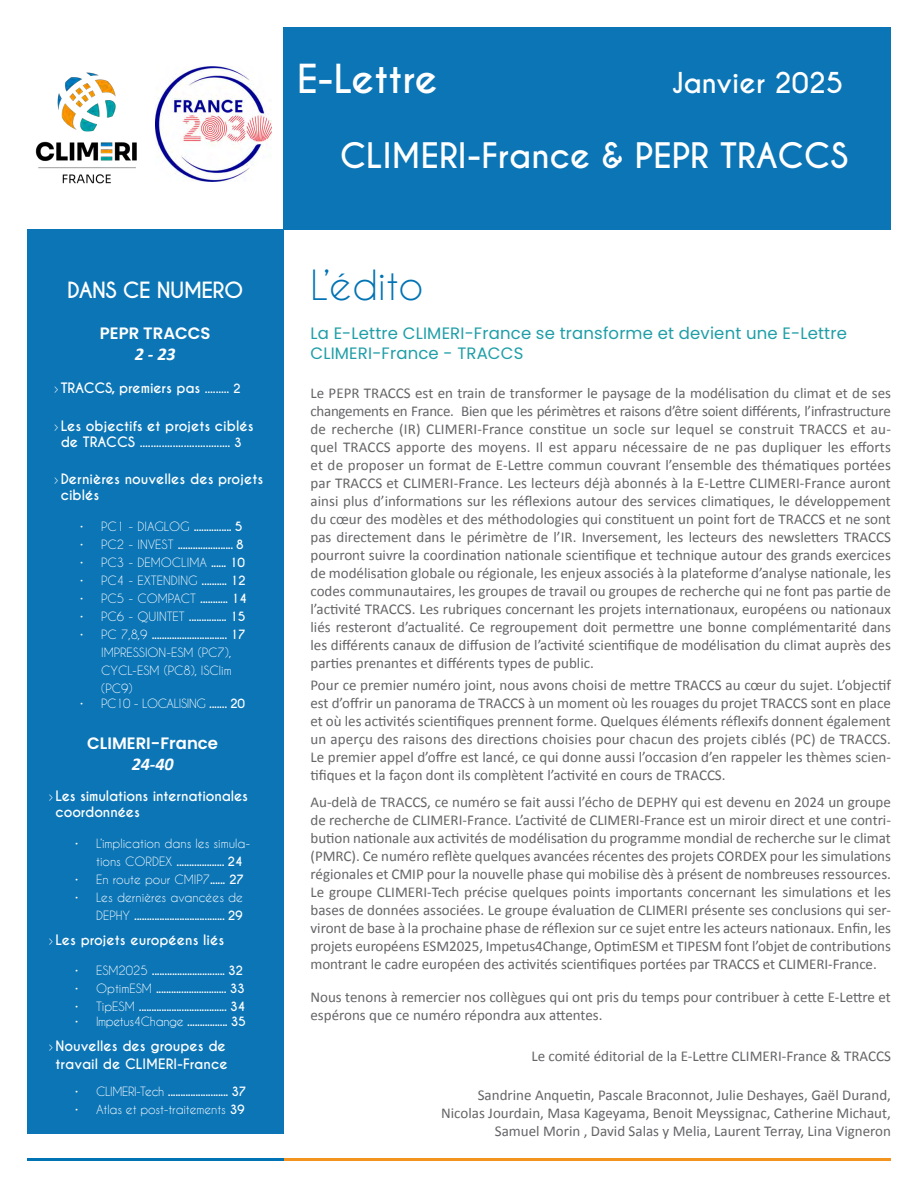
<style>
.page{position:relative;width:918px;height:1188px;background:#fff}
.page>*{position:absolute;margin:0;border:0;box-sizing:border-box;transform-origin:0 0}
.Title_Large_Bleu{font:39px "Caviar Dreams";color:#0073b4}
.Newsletter_Name{font:700 37.5px "Caviar Dreams";color:#fff}
.Newsletter_Name-2{font:700 33px "Caviar Dreams";color:#fff}
.Newsletter_Name-3{font:700 27px "Caviar Dreams";color:#fff}
.Cover_Dans_ce_numero{font:700 21px "Caviar Dreams";letter-spacing:-.03em;color:#fff}
.Cover_Article_Teaser_Num{font:italic 700 18px "Calibri";color:#fff}
.Subheading{font:16.5px/19.5px "Poppins";letter-spacing:.01em;color:#1f9ea7}
.Cover_Article_Teaser{font:600 16.5px "Poppins";color:#fff}
.Edito{font:15px/18px "Calibri";color:#656568;text-align:justify}
.t1{font:700 13.5px/16.2px "Caviar Dreams";color:#fff}
.t2{font:700 12px/18px "Caviar Dreams";letter-spacing:-.03em;color:#fff;text-align:right}
.t3{font:12px/18px "Caviar Dreams";color:#fff}
.t4{font:12px "Caviar Dreams";letter-spacing:-.03em;color:#fff}
.s1{font-weight:400;font-size:15px}
.s2{font-size:12px}
.s3{font-size:13.5px}
.s4{font-weight:400}
.s5{font-weight:700}
</style>
<div class="page">
<div style="left:284px;top:27px;width:607px;height:203px;background:#0b75b6"></div>
<hr style="left:284px;top:1158px;width:607px;height:3px;background:#f3941e">
<hr style="left:27px;top:1158px;width:257px;height:3px;background:#0073b4">
<div style="left:27px;top:230px;width:257px;height:904px;background:#0b75b6"></div>
<img style="left:35px;top:72px;width:102px;height:112px">
<img style="left:155px;top:67px;width:116px;height:115px">
<p class="Newsletter_Name" style="left:297px;top:56px;width:143px">E-Lettre</p>
<p class="Newsletter_Name-3" style="left:671px;top:67px;width:173px">Janvier 2025</p>
<p class="Newsletter_Name-2" style="left:340px;top:136px;width:510px">CLIMERI-France &amp; PEPR TRACCS</p>
<p class="Cover_Dans_ce_numero" style="left:67px;top:278px;width:178px">DANS CE NUMERO</p>
<p class="Cover_Article_Teaser" style="left:100px;top:324px;width:112px">PEPR TRACCS</p>
<p class="Cover_Article_Teaser_Num" style="left:135px;top:341px;width:43px">2 - 23</p>
<p class="t1" style="left:54px;top:380px;width:188px"><span class="s1">›</span> TRACCS, premiers pas <span class="s2">......... 2</span></p>
<p class="t1" style="left:54px;top:418px;width:201px"><span class="s1">›</span> Les objectifs et projets ciblés</p>
<p class="t2" style="left:61px;top:434px;width:182px"><span class="s3">de TRACCS</span> ................................. 3</p>
<p class="t1" style="left:61px;top:471px;width:204px;text-indent:-7px"><span class="s1">›</span> Dernières nouvelles des projets ciblés</p>
<p class="t2" style="left:80px;top:518px;width:164px"><span class="s4">• PC1 - DIAGLOG</span> ............... 5</p>
<p class="t2" style="left:80px;top:536px;width:166px"><span class="s4">• PC2 - INVEST</span> ...................... 8</p>
<p class="t3" style="left:80px;top:553px;width:167px">• PC3 - DEMOCLIMA <span class="s5">...... 10</span></p>
<p class="t3" style="left:80px;top:571px;width:168px">• PC4 - EXTENDING <span class="s5">.......... 12</span></p>
<p class="t2" style="left:80px;top:590px;width:169px"><span class="s4">• PC5 - COMPACT</span> ........... 14</p>
<p class="t2" style="left:80px;top:608px;width:167px"><span class="s4">• PC6 - QUINTET</span> ............... 15</p>
<p class="t3" style="left:101px;top:625px;width:146px;text-indent:-22px">• PC 7,8,9 <span class="s5">.............................. 17<br></span>IMPRESSION-ESM (PC7),<br>CYCL-ESM (PC8), ISClim (PC9)</p>
<p class="t4" style="left:80px;top:696px;width:167px">• PC10 - LOCALISING <span class="s5">....... 20</span></p>
<p class="Cover_Article_Teaser" style="left:87px;top:733px;width:132px">CLIMERI-France</p>
<p class="Cover_Article_Teaser_Num" style="left:132px;top:751px;width:44px">24-40</p>
<p class="t1" style="left:56px;top:788px;width:194px;text-indent:-7px"><span class="s1">›</span> Les simulations internationales coordonnées</p>
<p class="t3" style="left:96px;top:834px;width:156px;text-indent:-22px">• L’implication dans les simula&shy;tions CORDEX <span class="s5">................... 24</span></p>
<p class="t3" style="left:75px;top:870px;width:171px">• En route pour CMIP7<span class="s5">...... 27</span></p>
<p class="t2" style="left:75px;top:889px;width:170px"><span class="s4">• Les dernières avancées de<br>DEPHY</span> .................................... 29</p>
<p class="t1" style="left:49px;top:932px;width:177px"><span class="s1">›</span> Les projets européens liés</p>
<p class="t2" style="left:75px;top:962px;width:170px"><span class="s4">• ESM2025</span> ............................. 32</p>
<p class="t2" style="left:75px;top:980px;width:172px"><span class="s4">• OptimESM</span> ............................ 33</p>
<p class="t2" style="left:75px;top:998px;width:172px"><span class="s4">• TipESM</span> ................................... 34</p>
<p class="t2" style="left:75px;top:1013px;width:173px"><span class="s4">• Impetus4Change</span> ................ 35</p>
<p class="t1" style="left:49px;top:1037px;width:180px;line-height:18px;text-align:center"><span class="s1">›</span> Nouvelles des groupes de travail de CLIMERI-France</p>
<p class="t2" style="left:75px;top:1083px;width:173px"><span class="s4">• CLIMERI-Tech</span> ........................ 37</p>
<p class="t3" style="left:75px;top:1100px;width:172px">• Atlas et post-traitements <span class="s5">39</span></p>
<p class="Title_Large_Bleu" style="left:310px;top:262px;width:114px">L’édito</p>
<p class="Subheading" style="left:310px;top:324px;width:538px">La E-Lettre CLIMERI-France se transforme et devient une E-Lettre<br>CLIMERI-France - TRACCS</p>
<p class="Edito" style="left:310px;top:383px;width:582px">Le PEPR TRACCS est en train de transformer le paysage de la modélisation du climat et de ses changements en France. Bien que les périmètres et raisons d’être soient différents, l’infrastructure de recherche (IR) CLIMERI-France constitue un socle sur lequel se construit TRACCS et au&shy;quel TRACCS apporte des moyens. Il est apparu nécessaire de ne pas dupliquer les efforts et de proposer un format de E-Lettre commun couvrant l’ensemble des thématiques portées par TRACCS et CLIMERI-France. Les lecteurs déjà abonnés à la E-Lettre CLIMERI-France auront ainsi plus d’informations sur les réflexions autour des services climatiques, le développement du cœur des modèles et des méthodologies qui constituent un point fort de TRACCS et ne sont pas directement dans le périmètre de l’IR. Inversement, les lecteurs des newsletters TRACCS pourront suivre la coordination nationale scientifique et technique autour des grands exercices de modélisation globale ou régionale, les enjeux associés à la plateforme d’analyse nationale, les codes communautaires, les groupes de travail ou groupes de recherche qui ne font pas partie de l’activité TRACCS. Les rubriques concernant les projets internationaux, européens ou nationaux liés resteront d’actualité. Ce regroupement doit permettre une bonne complémentarité dans les différents canaux de diffusion de l’activité scientifique de modélisation du climat auprès des parties prenantes et différents types de public.</p>
<p class="Edito" style="left:310px;top:676px;width:582px">Pour ce premier numéro joint, nous avons choisi de mettre TRACCS au cœur du sujet. L’objectif est d’offrir un panorama de TRACCS à un moment où les rouages du projet TRACCS sont en place et où les activités scientifiques prennent forme. Quelques éléments réflexifs donnent également un aperçu des raisons des directions choisies pour chacun des projets ciblés (PC) de TRACCS.<br>Le premier appel d’offre est lancé, ce qui donne aussi l’occasion d’en rappeler les thèmes scien&shy;tifiques et la façon dont ils complètent l’activité en cours de TRACCS.</p>
<p class="Edito" style="left:310px;top:793px;width:582px">Au-delà de TRACCS, ce numéro se fait aussi l’écho de DEPHY qui est devenu en 2024 un groupe de recherche de CLIMERI-France. L’activité de CLIMERI-France est un miroir direct et une contri&shy;bution nationale aux activités de modélisation du programme mondial de recherche sur le climat (PMRC). Ce numéro reflète quelques avancées récentes des projets CORDEX pour les simulations régionales et CMIP pour la nouvelle phase qui mobilise dès à présent de nombreuses ressources.<br>Le groupe CLIMERI-Tech précise quelques points importants concernant les simulations et les bases de données associées. Le groupe évaluation de CLIMERI présente ses conclusions qui ser&shy;viront de base à la prochaine phase de réflexion sur ce sujet entre les acteurs nationaux. Enfin, les projets européens ESM2025, Impetus4Change, OptimESM et TIPESM font l’objet de contributions montrant le cadre européen des activités scientifiques portées par TRACCS et CLIMERI-France.</p>
<p class="Edito" style="left:310px;top:988px;width:582px">Nous tenons à remercier nos collègues qui ont pris du temps pour contribuer à cette E-Lettre et espérons que ce numéro répondra aux attentes.</p>
<p class="Edito" style="left:531px;top:1046px;width:361px">Le comité éditorial de la E-Lettre CLIMERI-France &amp; TRACCS</p>
<p class="Edito" style="left:441px;top:1085px;width:451px;text-align:right">Sandrine Anquetin, Pascale Braconnot, Julie Deshayes, Gaël Durand,<br>Nicolas Jourdain, Masa Kageyama, Benoit Meyssignac, Catherine Michaut,<br>Samuel Morin , David Salas y Melia, Laurent Terray, Lina Vigneron</p>
</div>
